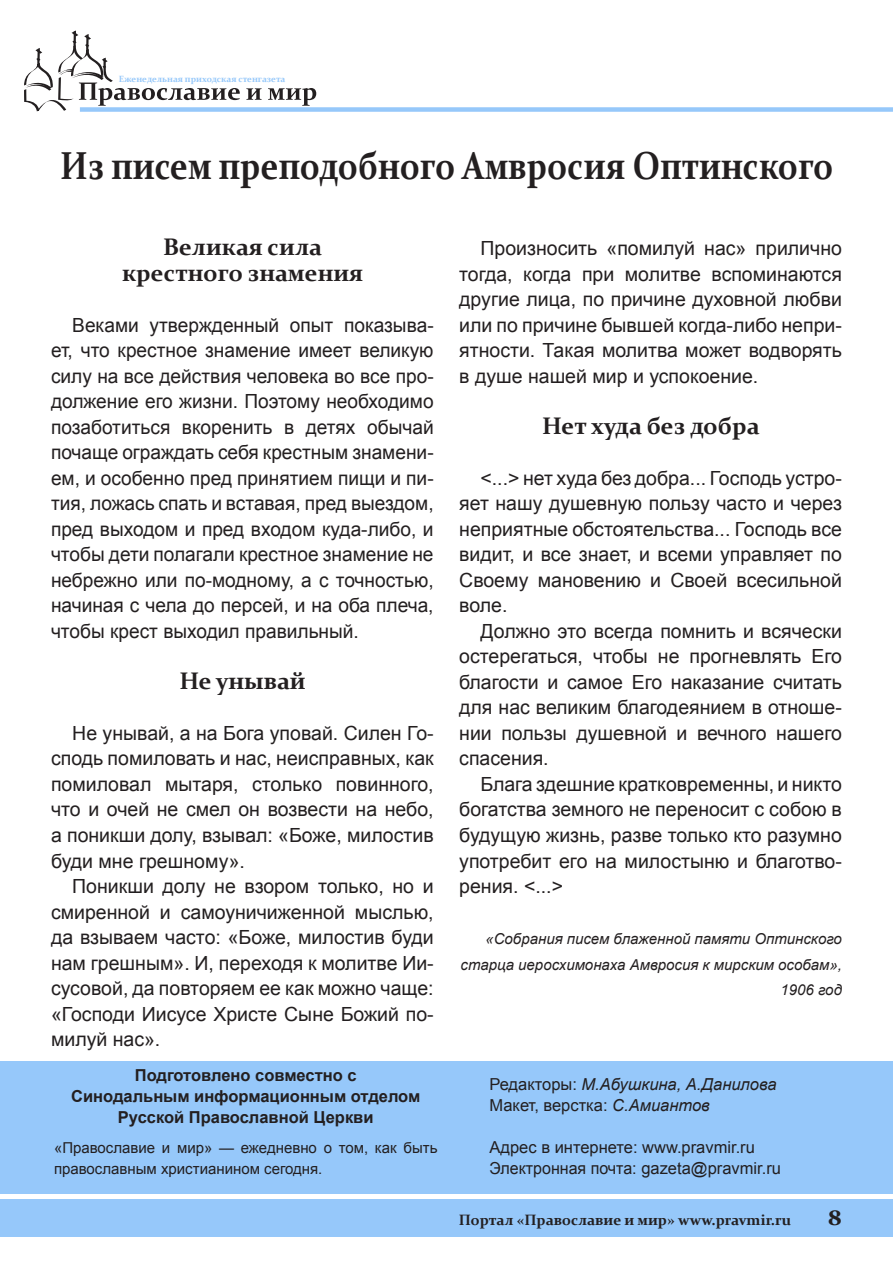
<style>
.page{position:relative;width:893px;height:1263px;background:#fff}
.page>*{position:absolute;margin:0;border:0;box-sizing:border-box;transform-origin:0 0}
.Zagolovok{font:700 39px "Constantia";color:#231f20;scale:.86 1}
.Podzagolovok1{font:700 24px "Constantia";color:#231f20}
.t1{font:700 21px "Georgia";color:#231f20}
.Text{font:19.5px/25.5px "Arial";color:#231f20;text-align:justify}
.t2{font:16.5px "Arial";color:#231f20}
.t3{font:700 16.5px "Arial";color:#231f20}
.t4{font:italic 16.5px "Arial";color:#231f20}
.Bibliography{font:italic 15px/25.5px "Arial";color:#231f20;text-align:right}
.t5{font:15px/21px "Arial";color:#231f20}
.t6{font:700 15px "Constantia";color:#231f20}
.t7{font:700 9px "Constantia";color:#96c8fa}
.s1{font-style:normal}
.s2{font-style:italic}
</style>
<div class="page">
<svg style="left:24px;top:30px;width:216px;height:81px"></svg>
<svg style="left:246px;top:88px;width:16px;height:12px"></svg>
<svg style="left:268px;top:88px;width:48px;height:18px"></svg>
<div style="left:80px;top:107px;width:813px;height:5px;background:#96c8fa"></div>
<div style="left:0;top:1199px;width:893px;height:37px;background:#96c8fa"></div>
<div style="left:0;top:1061px;width:893px;height:133px;background:#96c8fa"></div>
<p class="t7" style="left:119px;top:73px;width:168px">Еженедельная приходская стенгазета</p>
<p class="Zagolovok" style="left:60px;top:138px;width:901px">Из писем преподобного Амвросия Оптинского</p>
<p class="Podzagolovok1" style="left:163px;top:230px;width:160px">Великая сила</p>
<p class="Podzagolovok1" style="left:122px;top:256px;width:243px">крестного знамения</p>
<p class="Text" style="left:51px;top:312px;width:384px;text-indent:21px">Веками утвержденный опыт показыва&shy;ет, что крестное знамение имеет великую силу на все действия человека во все про&shy;должение его жизни. Поэтому необходимо позаботиться вкоренить в детях обычай почаще ограждать себя крестным знамени&shy;ем, и особенно пред принятием пищи и пи&shy;тия, ложась спать и вставая, пред выездом, пред выходом и пред входом куда-либо, и чтобы дети полагали крестное знамение не небрежно или по-модному, а с точностью, начиная с чела до персей, и на оба плеча, чтобы крест выходил правильный.</p>
<p class="Podzagolovok1" style="left:179px;top:664px;width:128px">Не унывай</p>
<p class="Text" style="left:51px;top:720px;width:384px;text-indent:21px">Не унывай, а на Бога уповай. Силен Го&shy;сподь помиловать и нас, неисправных, как помиловал мытаря, столько повинного, что и очей не смел он возвести на небо, а поникши долу, взывал: «Боже, милостив буди мне грешному».</p>
<p class="Text" style="left:51px;top:874px;width:384px;text-indent:21px">Поникши долу не взором только, но и смиренной и самоуничиженной мыслью, да взываем часто: «Боже, милостив буди нам грешным». И, переходя к молитве Ии&shy;сусовой, да повторяем ее как можно чаще: «Господи Иисусе Христе Сыне Божий по&shy;милуй нас».</p>
<p class="t3" style="left:135px;top:1065px;width:223px">Подготовлено совместно с</p>
<p class="t3" style="left:71px;top:1086px;width:351px">Синодальным информационным отделом</p>
<p class="t3" style="left:118px;top:1107px;width:257px">Русской Православной Церкви</p>
<p class="t5" style="left:54px;top:1138px;width:385px">«Православие и мир» — ежедневно о том, как быть православным христианином сегодня.</p>
<p class="Text" style="left:459px;top:236px;width:384px;text-indent:21px">Произносить «помилуй нас» прилично тогда, когда при молитве вспоминаются другие лица, по причине духовной любви или по причине бывшей когда-либо непри&shy;ятности. Такая молитва может водворять в душе нашей мир и успокоение.</p>
<p class="Podzagolovok1" style="left:542px;top:409px;width:219px">Нет худа без добра</p>
<p class="Text" style="left:459px;top:465px;width:384px;text-indent:21px">&lt;...&gt; нет худа без добра... Господь устро&shy;яет нашу душевную пользу часто и через неприятные обстоятельства... Господь все видит, и все знает, и всеми управляет по Своему мановению и Своей всесильной воле.</p>
<p class="Text" style="left:459px;top:618px;width:384px;text-indent:21px">Должно это всегда помнить и всячески остерегаться, чтобы не прогневлять Его благости и самое Его наказание считать для нас великим благодеянием в отноше&shy;нии пользы душевной и вечного нашего спасения.</p>
<p class="Text" style="left:459px;top:771px;width:384px;text-indent:21px">Блага здешние кратковременны, и никто богатства земного не переносит с собою в будущую жизнь, разве только кто разумно употребит его на милостыню и благотво&shy;рения. &lt;...&gt;</p>
<p class="Bibliography" style="left:461px;top:926px;width:383px">«Собрания писем блаженной памяти Оптинского старца иеросхимонаха Амвросия к мирским особам»,<br>1906 год</p>
<p class="t4" style="left:489px;top:1074px;width:289px"><span class="s1">Редакторы:</span> М.Абушкина, А.Данилова</p>
<p class="t2" style="left:489px;top:1095px;width:222px">Макет, верстка: <span class="s2">С.Амиантов</span></p>
<p class="t2" style="left:489px;top:1137px;width:267px">Адрес в интернете: www.pravmir.ru</p>
<p class="t2" style="left:489px;top:1158px;width:293px">Электронная почта: gazeta@pravmir.ru</p>
<p class="t6" style="left:459px;top:1209px;width:334px">Портал «Православие и мир» www.pravmir.ru</p>
<p class="t1" style="left:828px;top:1205px;width:16px">8</p>
</div>
